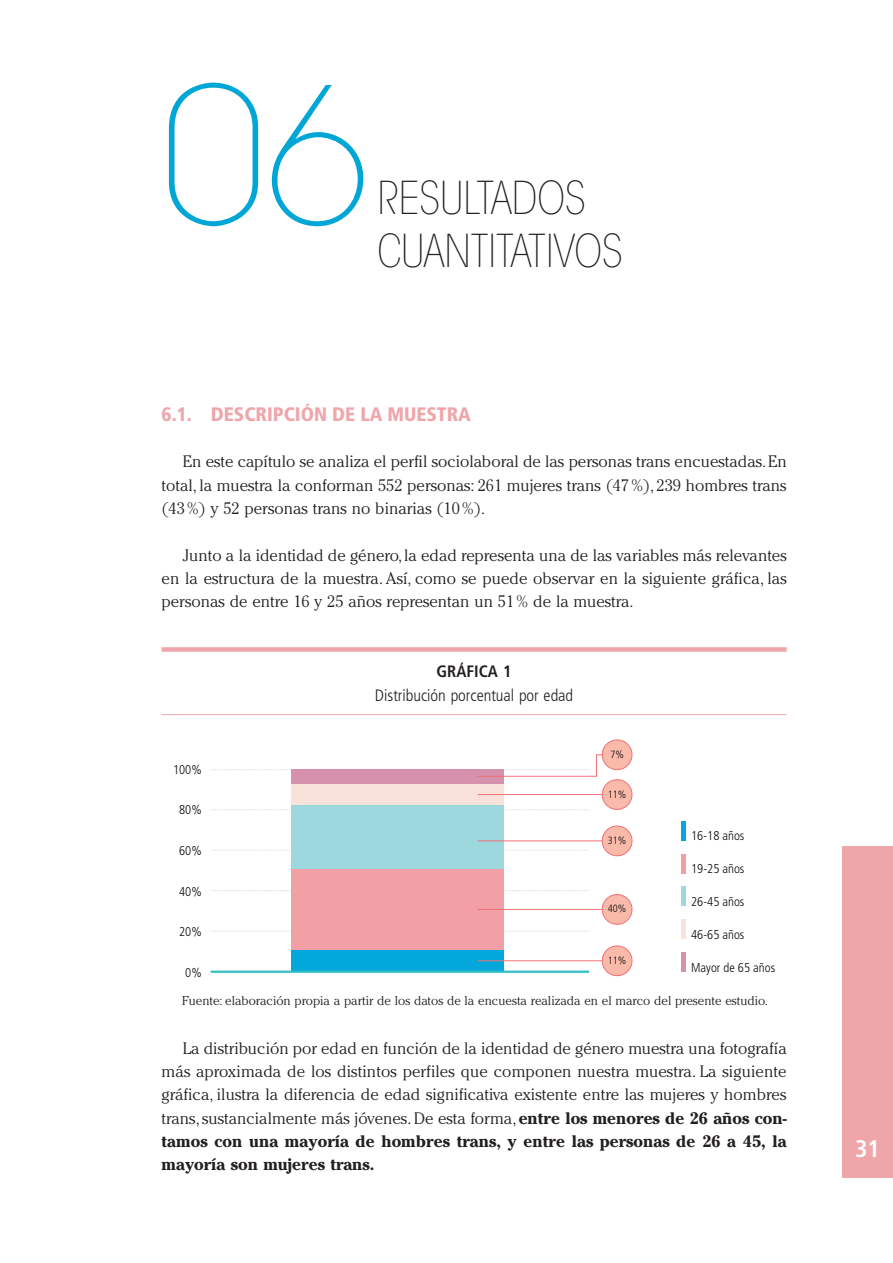
<style>
.page{position:relative;width:893px;height:1263px;background:#fff}
.page>*{position:absolute;margin:0;border:0;box-sizing:border-box;transform-origin:0 0}
.t1{font:200 187.5px "ITC Avant Garde Std";color:#00a6d6}
.t2{font:200 condensed 45px/52.5px "ITC Avant Garde Std";color:#231f20}
.t3{font:700 condensed 24px "Frutiger LT Std";color:#fff}
.t4{font:900 condensed 19.5px "Frutiger LT Std";color:#efa6aa}
.t5{font:300 16.5px/23.4px "Cheltenham Std";color:#231f20;text-align:justify}
.t6{font:300 condensed 16.5px/24.2px "Frutiger LT Std";color:#231f20;text-align:center}
.t7{font:300 12.75px "Cheltenham Std";color:#231f20}
.t8{font:300 condensed 12.75px "Frutiger LT Std";color:#0f0c12}
.t9{font:300 condensed 10.5px "Frutiger LT Std";color:#0f0c12}
.s1{font-weight:700}
</style>
<div class="page">
<div style="left:842px;top:846px;width:51px;height:332px;background:#efa6aa"></div>
<div style="left:162px;top:647px;width:625px;height:5px;background:#efa6aa"></div>
<hr style="left:162px;top:714px;width:625px;height:1px;background:#efa6aa">
<svg style="left:212px;top:931px;width:377px;height:1px"></svg>
<svg style="left:212px;top:890px;width:377px;height:1px"></svg>
<svg style="left:212px;top:850px;width:377px;height:1px"></svg>
<svg style="left:212px;top:809px;width:377px;height:1px"></svg>
<div style="left:291px;top:950px;width:213px;height:22px;background:#02a8dc"></div>
<div style="left:291px;top:783px;width:213px;height:23px;background:#f8e2d9"></div>
<div style="left:291px;top:769px;width:213px;height:14px;background:#d691ad"></div>
<div style="left:291px;top:806px;width:213px;height:63px;background:#9cd8dd"></div>
<div style="left:291px;top:869px;width:213px;height:81px;background:#f2a0a5"></div>
<div style="left:681px;top:821px;width:5px;height:19px;background:#02a8dc"></div>
<div style="left:681px;top:854px;width:5px;height:19px;background:#f2a0a5"></div>
<div style="left:681px;top:887px;width:5px;height:19px;background:#9cd8dd"></div>
<div style="left:681px;top:920px;width:5px;height:19px;background:#f8e2d9"></div>
<div style="left:681px;top:952px;width:5px;height:20px;background:#d691ad"></div>
<hr style="left:211px;top:970px;width:378px;height:3px;background:#31bfc7">
<svg style="left:212px;top:754px;width:406px;height:23px"></svg>
<div style="left:602px;top:740px;width:30px;height:30px;background:#fabaa9;border-radius:50%"></div>
<div style="left:602px;top:739px;width:30px;height:31px;border:1px solid #f16f77;border-radius:50%"></div>
<hr style="left:478px;top:794px;width:139px;height:1px;background:#f16f77">
<div style="left:602px;top:780px;width:30px;height:29px;background:#fabaa9;border-radius:50%"></div>
<div style="left:602px;top:779px;width:30px;height:31px;border:1px solid #f16f77;border-radius:50%"></div>
<hr style="left:478px;top:840px;width:139px;height:1px;background:#f16f77">
<div style="left:602px;top:826px;width:30px;height:30px;background:#fabaa9;border-radius:50%"></div>
<div style="left:602px;top:826px;width:30px;height:30px;border:1px solid #f16f77;border-radius:50%"></div>
<hr style="left:478px;top:909px;width:139px;height:1px;background:#f16f77">
<div style="left:602px;top:894px;width:30px;height:30px;background:#fabaa9;border-radius:50%"></div>
<div style="left:602px;top:894px;width:30px;height:31px;border:1px solid #f16f77;border-radius:50%"></div>
<hr style="left:478px;top:960px;width:139px;height:1px;background:#f16f77">
<div style="left:602px;top:946px;width:30px;height:30px;background:#fabaa9;border-radius:50%"></div>
<div style="left:602px;top:945px;width:30px;height:31px;border:1px solid #f16f77;border-radius:50%"></div>
<h1 class="t1" style="left:162px;top:46px;width:210px">06</h1>
<h1 class="t2" style="left:378px;top:173px;width:246px">RESULTADOS<br>CUANTITATIVOS</h1>
<h2 class="t4" style="left:162px;top:402px;width:311px">6.1. DESCRIPCIÓN DE LA MUESTRA</h2>
<p class="t5" style="left:162px;top:450px;width:627px;text-indent:21px">En este capítulo se analiza el perfil sociolaboral de las personas trans encuestadas. En total, la muestra la conforman 552 personas: 261 mujeres trans (47 %), 239 hombres trans (43 %) y 52 personas trans no binarias (10 %).</p>
<p class="t5" style="left:162px;top:543px;width:627px;text-indent:21px">Junto a la identidad de género, la edad representa una de las variables más relevantes en la estructura de la muestra. Así, como se puede observar en la siguiente gráfica, las personas de entre 16 y 25 años representan un 51 % de la muestra.</p>
<p class="t6" style="left:375px;top:660px;width:200px"><span class="s1">GRÁFICA 1<br></span>Distribución porcentual por edad</p>
<p class="t9" style="left:610px;top:748px;width:15px">7%</p>
<p class="t9" style="left:608px;top:788px;width:20px">11%</p>
<p class="t9" style="left:608px;top:834px;width:20px">31%</p>
<p class="t8" style="left:173px;top:762px;width:30px">100%</p>
<p class="t8" style="left:179px;top:803px;width:24px">80%</p>
<p class="t8" style="left:179px;top:843px;width:24px">60%</p>
<p class="t8" style="left:179px;top:884px;width:24px">40%</p>
<p class="t8" style="left:179px;top:925px;width:24px">20%</p>
<p class="t8" style="left:185px;top:965px;width:18px">0%</p>
<p class="t8" style="left:691px;top:829px;width:55px">16-18 años</p>
<p class="t8" style="left:691px;top:861px;width:55px">19-25 años</p>
<p class="t8" style="left:691px;top:894px;width:55px">26-45 años</p>
<p class="t8" style="left:691px;top:927px;width:55px">46-65 años</p>
<p class="t8" style="left:691px;top:960px;width:85px">Mayor de 65 años</p>
<p class="t9" style="left:608px;top:903px;width:20px">40%</p>
<p class="t9" style="left:608px;top:954px;width:20px">11%</p>
<p class="t7" style="left:182px;top:993px;width:587px">Fuente: elaboración propia a partir de los datos de la encuesta realizada en el marco del presente estudio.</p>
<p class="t5" style="left:162px;top:1036px;width:627px;text-indent:21px">La distribución por edad en función de la identidad de género muestra una fotografía más aproximada de los distintos perfiles que componen nuestra muestra. La siguiente gráfica, ilustra la diferencia de edad significativa existente entre las mujeres y hombres trans, sustancialmente más jóvenes. De esta forma, <span class="s1">entre los menores de 26 años con&shy;tamos con una mayoría de hombres trans, y entre las personas de 26 a 45, la mayoría son mujeres trans.</span></p>
<h3 class="t3" style="left:855px;top:1134px;width:26px">31</h3>
</div>
